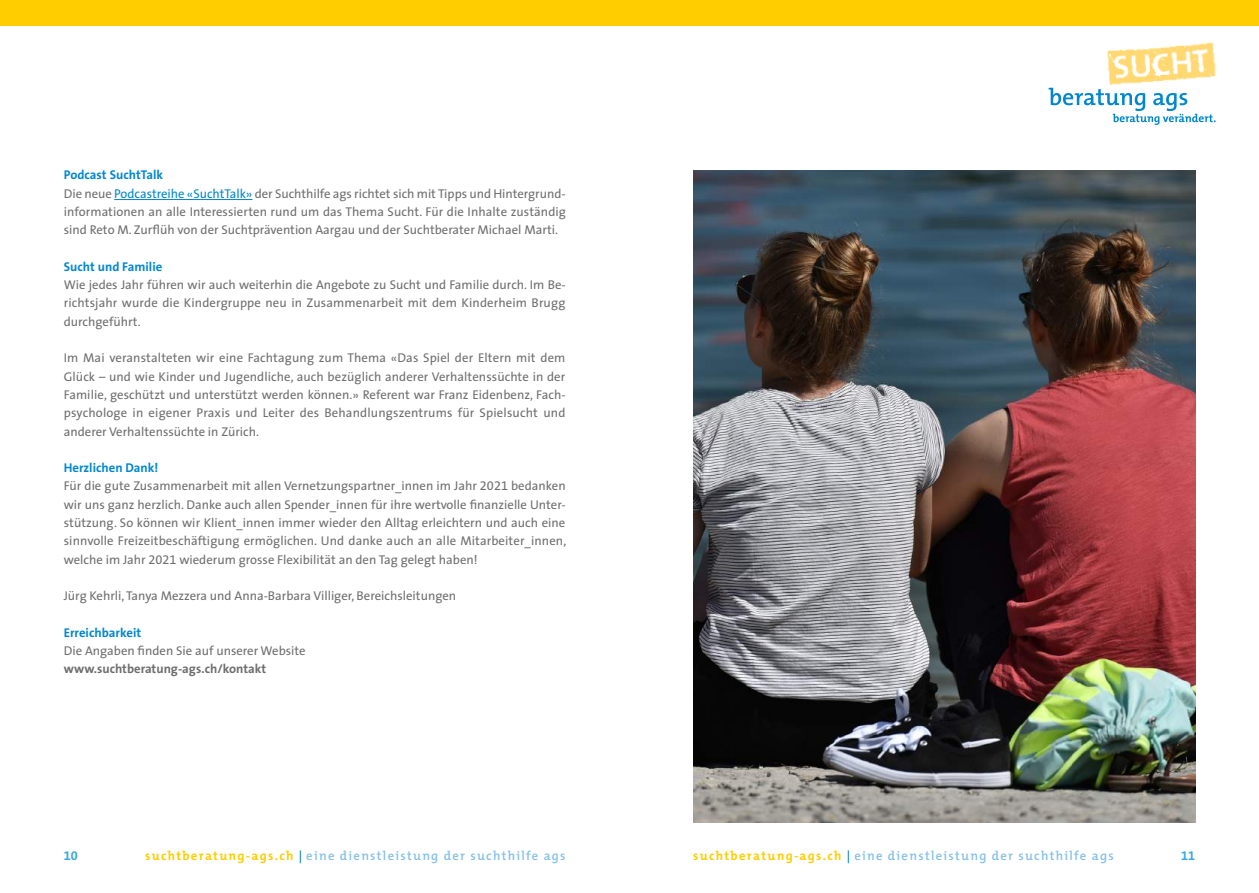
<style>
.page{position:relative;width:1259px;height:893px;background:#fff}
.page>*{position:absolute;margin:0;border:0;box-sizing:border-box;transform-origin:0 0}
.t1{font:12.75px/18.3px "The Sans";color:#6e6e6e}
.t2{font:600 12.75px "The Mix";letter-spacing:.1em;color:#85c0ea}
.t3{font:700 12.75px "The Sans";color:#6e6e6e}
.t4{font:700 12.75px "The Sans";color:#0087cf}
.t5{font:12.75px "The Sans Bold Expert";color:#36a8e0}
.s1{font-weight:700;color:#0087cf}
.s2{color:#0087cf}
.s3{font-family:"The Sans Expert"}
.s4{font-weight:700;color:#ffcd00}
</style>
<div class="page">
<hr style="left:114px;top:199px;width:138px;height:1px;background:#0087cf">
<svg style="left:1048px;top:88px;width:167px;height:37px"></svg>
<img style="left:1107px;top:43px;width:109px;height:42px">
<div style="left:0;top:0;width:1259px;height:26px;background:#ffcd00"></div>
<img style="left:693px;top:170px;width:502px;height:653px">
<p class="t1" style="left:64px;top:165px;width:504px"><span class="s1">Podcast SuchtTalk<br></span>Die neue <span class="s2">Podcastreihe «SuchtTalk»</span> der Suchthilfe ags richtet sich mit Tipps und Hintergrund&shy;informationen an alle Interessierten rund um das Thema Sucht. Für die Inhalte zuständig sind Reto M. Zurflüh von der Suchtprävention Aargau und der Suchtberater Michael Marti.</p>
<p class="t4" style="left:64px;top:256px;width:100px">Sucht und Familie</p>
<p class="t1" style="left:64px;top:275px;width:503px;text-align:justify">Wie jedes Jahr führen wir auch weiterhin die Angebote zu Sucht und Familie durch. Im Be&shy;richtsjahr wurde die Kindergruppe neu in Zusammenarbeit mit dem Kinderheim Brugg durchgeführt.</p>
<p class="t1" style="left:64px;top:348px;width:503px;text-align:justify">Im Mai veranstalteten wir eine Fachtagung zum Thema «Das Spiel der Eltern mit dem Glück – und wie Kinder und Jugendliche, auch bezüglich anderer Verhaltenssüchte in der Familie, geschützt und unterstützt werden können.» Referent war Franz Eidenbenz, Fach&shy;psychologe in eigener Praxis und Leiter des Behandlungszentrums für Spielsucht und anderer Verhaltenssüchte in Zürich.</p>
<p class="t1" style="left:64px;top:458px;width:504px"><span class="s1">Herzlichen Dank!<br></span>Für die gute Zusammenarbeit mit allen Vernetzungspartner_innen im Jahr <span class="s3">2021</span> bedanken wir uns ganz herzlich. Danke auch allen Spender_innen für ihre wertvolle finanzielle Unter&shy;stützung. So können wir Klient_innen immer wieder den Alltag erleichtern und auch eine sinnvolle Freizeitbeschäftigung ermöglichen. Und danke auch an alle Mitarbeiter_innen, welche im Jahr <span class="s3">2021</span> wiederum grosse Flexibilität an den Tag gelegt haben!</p>
<p class="t1" style="left:64px;top:586px;width:394px">Jürg Kehrli, Tanya Mezzera und Anna-Barbara Villiger, Bereichsleitungen</p>
<p class="t4" style="left:64px;top:622px;width:79px">Erreichbarkeit</p>
<p class="t1" style="left:64px;top:641px;width:243px">Die Angaben finden Sie auf unserer Website</p>
<p class="t3" style="left:64px;top:658px;width:204px">www.suchtberatung-ags.ch/kontakt</p>
<p class="t5" style="left:64px;top:845px;width:16px">10</p>
<p class="t2" style="left:145px;top:845px;width:422px"><span class="s4">suchtberatung-ags.ch</span> <span class="s2">|</span> eine dienstleistung der suchthilfe ags</p>
<p class="t2" style="left:693px;top:845px;width:422px"><span class="s4">suchtberatung-ags.ch</span> <span class="s2">|</span> eine dienstleistung der suchthilfe ags</p>
<p class="t5" style="left:1181px;top:845px;width:16px">11</p>
</div>
